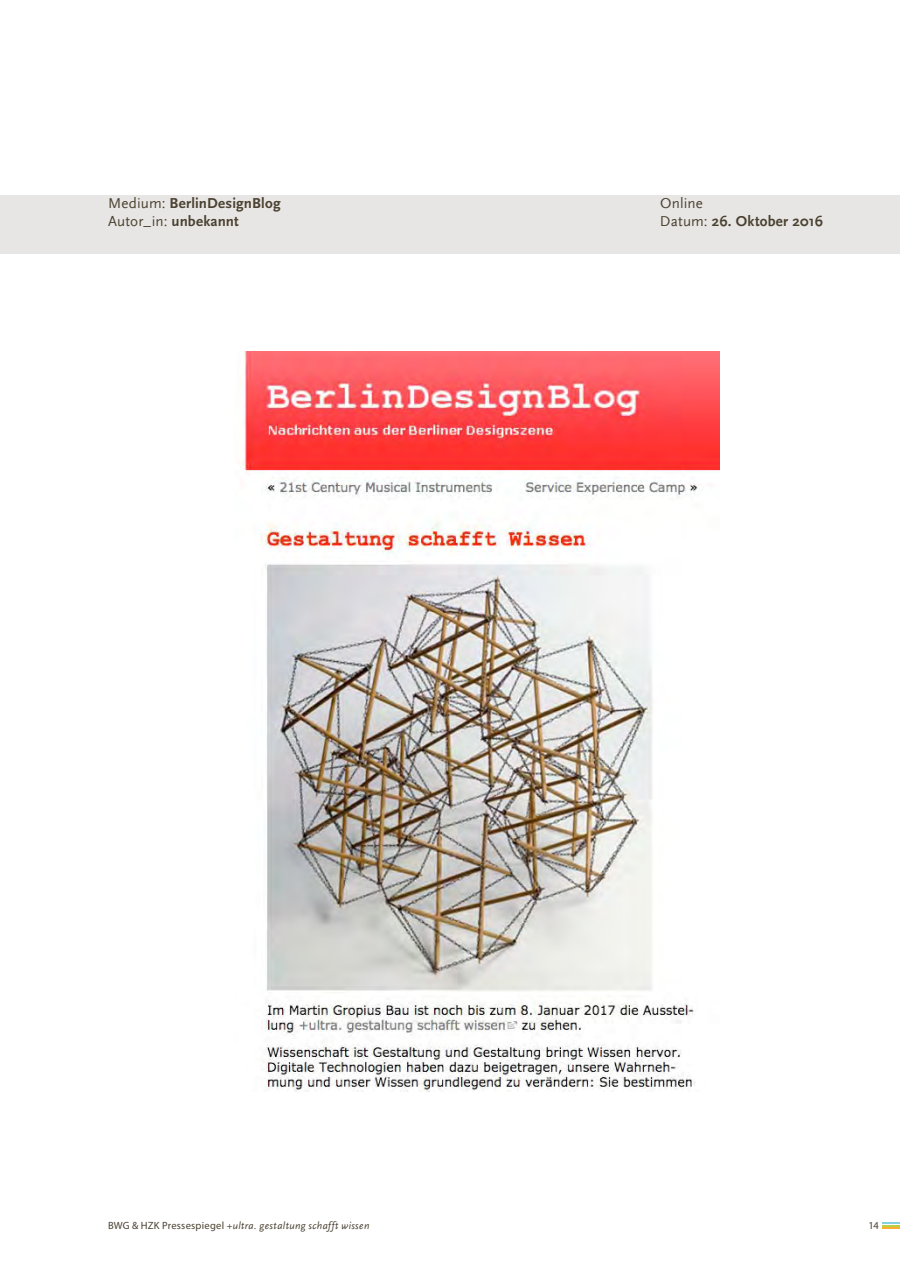
<style>
.page{position:relative;width:900px;height:1268px;background:#fff}
.page>*{position:absolute;margin:0;border:0;box-sizing:border-box;transform-origin:0 0}
.t1{font:15px "Scala Sans";letter-spacing:.01em;color:#4a4131}
.t2{font:700 15px "Scala Sans Pro";letter-spacing:.015em;color:#4a4131}
.t3{font:700 15px "Scala Sans";letter-spacing:.015em;color:#4a4131}
.t4{font:italic 10.5px "Scala Sans";letter-spacing:.035em;color:#4a4131}
.t5{font:10.5px "Myriad Pro";color:#4a4131}
.s1{font-family:"Scala Sans";font-weight:400}
.s2{font-family:"Scala Sans Pro";font-weight:700}
.s3{font-weight:400}
.s4{font-family:"Myriad Pro";font-style:normal}
</style>
<div class="page">
<svg style="left:882px;top:1222px;width:18px;height:6px"></svg>
<div style="left:0;top:195px;width:900px;height:59px;background:#e4e2e0"></div>
<img style="left:241px;top:352px;width:479px;height:739px">
<h1 class="t2" style="left:108px;top:195px;width:174px"><span class="s1">Medium:</span> BerlinDesignBlog</h1>
<h1 class="t1" style="left:660px;top:195px;width:45px">Online</h1>
<h1 class="t1" style="left:108px;top:213px;width:132px">Autor_in: <span class="s2">unbekannt</span></h1>
<h1 class="t3" style="left:660px;top:213px;width:164px"><span class="s3">Datum:</span> 26. Oktober 2016</h1>
<p class="t4" style="left:108px;top:1219px;width:263px"><span class="s4">BWG &amp; HZK Pressespiegel</span> +ultra. gestaltung schafft wissen</p>
<p class="t5" style="left:869px;top:1219px;width:12px">14</p>
</div>
